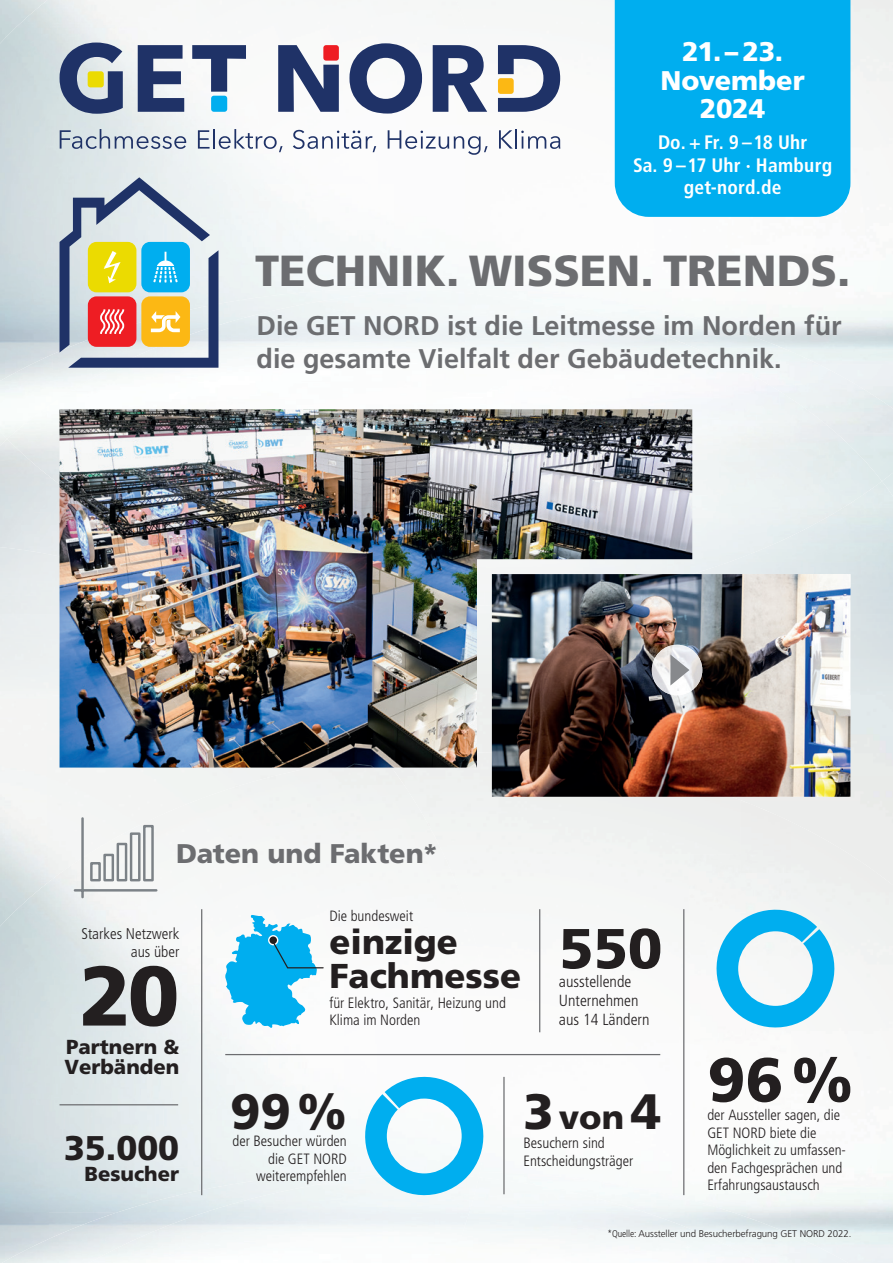
<style>
.page{position:relative;width:893px;height:1263px;background:#fff}
.page>*{position:absolute;margin:0;border:0;box-sizing:border-box;transform-origin:0 0}
.t1{font:900 84.3px "Frutiger";color:#231f20}
.t2{font:900 62.1px "Frutiger";color:#231f20}
.t3{font:900 56.25px "Frutiger";color:#231f20}
.t4{font:900 49.65px "Frutiger";color:#231f20}
.t5{font:900 43.5px "Frutiger";color:#6c6d70}
.t6{font:900 34.5px/33.6px "Frutiger";color:#231f20}
.t7{font:900 34.2px "Frutiger";color:#231f20}
.t8{font:900 33.6px "Frutiger";color:#231f20}
.t9{font:700 27px/33px "Frutiger LT Pro";color:#6c6d70}
.t10{font:900 27px/28.5px "Frutiger";letter-spacing:-.005em;color:#fff;text-align:center}
.t11{font:900 27px "Frutiger";color:#6c6d70}
.t12{font:900 20.25px/20.2px "Frutiger";color:#231f20}
.t13{font:700 condensed 19.5px/22.5px "Frutiger LT Pro";letter-spacing:.01em;color:#fff;text-align:center}
.t14{font:300 condensed 16.05px/18.8px "Frutiger";color:#231f20}
.t15{font:300 condensed 15.45px/18.1px "Frutiger";color:#231f20;text-align:right}
.t16{font:300 condensed 14.85px/17.4px "Frutiger";color:#231f20}
.t17{font:300 9.75px "Frutiger";letter-spacing:-.01em;color:#231f20}
.s1{font-size:49.65px}
.s2{font-stretch:condensed}
</style>
<div class="page">
<div style="left:740px;top:694px;width:153px;height:128px;background:#e9ebec"></div>
<div style="left:48px;top:694px;width:99px;height:137px;background:#f3f4f3"></div>
<div style="left:442px;top:767px;width:298px;height:87px;background:#eff1f0"></div>
<div style="left:740px;top:800px;width:51px;height:104px;background:#edeeee"></div>
<img style="left:491px;top:1007px;width:198px;height:165px">
<img style="left:147px;top:767px;width:196px;height:395px">
<img style="left:343px;top:767px;width:99px;height:395px">
<img style="left:442px;top:851px;width:49px;height:205px">
<img style="left:2px;top:1172px;width:423px;height:91px">
<img style="left:451px;top:1177px;width:310px;height:86px">
<img style="left:491px;top:0;width:124px;height:184px">
<div style="left:850px;top:0;width:43px;height:188px;background:#f4f4f3"></div>
<img style="left:0;top:0;width:488px;height:276px">
<img style="left:0;top:276px;width:60px;height:78px">
<div style="left:218px;top:276px;width:264px;height:13px;background:#f4f8f9"></div>
<div style="left:829px;top:385px;width:64px;height:48px;background:#e6edee"></div>
<img style="left:53px;top:305px;width:7px;height:83px">
<img style="left:218px;top:289px;width:207px;height:1px">
<div style="left:850px;top:587px;width:43px;height:107px;background:#d9e1e4"></div>
<div style="left:0;top:547px;width:60px;height:147px;background:#eaeeef"></div>
<div style="left:479px;top:294px;width:189px;height:68px;background:#f4f8f8"></div>
<img style="left:667px;top:337px;width:54px;height:237px">
<img style="left:721px;top:359px;width:108px;height:195px">
<div style="left:828px;top:426px;width:54px;height:90px;background:#e2ebed"></div>
<img style="left:218px;top:290px;width:208px;height:78px">
<div style="left:615px;top:0;width:235px;height:217px;background:#00aeef"></div>
<svg style="left:60px;top:177px;width:158px;height:191px;background:#b2b1a5"></svg>
<svg style="left:60px;top:129px;width:126px;height:20px;background:#b8c2cf"></svg>
<svg style="left:198px;top:130px;width:12px;height:19px"></svg>
<hr style="left:213px;top:129px;width:2px;height:20px;background:#1f3267">
<svg style="left:219px;top:129px;width:64px;height:23px"></svg>
<svg style="left:293px;top:130px;width:83px;height:22px"></svg>
<svg style="left:388px;top:130px;width:100px;height:25px"></svg>
<svg style="left:499px;top:130px;width:14px;height:19px"></svg>
<hr style="left:515px;top:129px;width:2px;height:20px;background:#1f3267">
<svg style="left:521px;top:131px;width:39px;height:18px"></svg>
<div style="left:211px;top:96px;width:16px;height:16px;background:#00aeef;border-radius:3px"></div>
<svg style="left:192px;top:45px;width:54px;height:47px"></svg>
<svg style="left:138px;top:45px;width:46px;height:67px"></svg>
<svg style="left:60px;top:43px;width:63px;height:71px;background:#737f92"></svg>
<svg style="left:278px;top:45px;width:61px;height:67px"></svg>
<svg style="left:433px;top:45px;width:54px;height:67px"></svg>
<svg style="left:498px;top:45px;width:62px;height:67px"></svg>
<svg style="left:349px;top:43px;width:73px;height:71px"></svg>
<img style="left:60px;top:409px;width:632px;height:358px">
<img style="left:492px;top:574px;width:358px;height:223px">
<img style="left:652px;top:645px;width:50px;height:50px;border-radius:25px">
<svg style="left:670px;top:655px;width:19px;height:30px"></svg>
<hr style="left:81px;top:818px;width:3px;height:79px;background:#7c8287">
<hr style="left:75px;top:889px;width:81px;height:2px;background:#7c8287">
<svg style="left:89px;top:824px;width:66px;height:59px"></svg>
<svg style="left:710px;top:904px;width:131px;height:130px"></svg>
<svg style="left:359px;top:1070px;width:131px;height:132px"></svg>
<svg style="left:225px;top:915px;width:99px;height:113px"></svg>
<div style="left:269px;top:936px;width:8px;height:8px;background:#231f20;border-radius:50%"></div>
<hr style="left:683px;top:909px;width:1px;height:286px;background:#6c6d70">
<hr style="left:201px;top:909px;width:1px;height:286px;background:#6c6d70">
<hr style="left:503px;top:1077px;width:2px;height:117px;background:#6c6d70">
<hr style="left:539px;top:909px;width:1px;height:123px;background:#6c6d70">
<hr style="left:225px;top:1054px;width:435px;height:1px;background:#6c6d70">
<hr style="left:60px;top:1104px;width:118px;height:1px;background:#6c6d70">
<h3 class="t10" style="left:660px;top:37px;width:146px">21. – 23.<br>November<br>2024</h3>
<h3 class="t13" style="left:633px;top:131px;width:201px">Do. + Fr. 9 –18 Uhr<br>Sa. 9 –17 Uhr · Hamburg get-nord.de</h3>
<h3 class="t5" style="left:255px;top:244px;width:597px">TECHNIK. WISSEN. TRENDS.</h3>
<h3 class="t9" style="left:256px;top:309px;width:587px">Die GET NORD ist die Leitmesse im Norden für die gesamte Vielfalt der Gebäudetechnik.</h3>
<h3 class="t11" style="left:176px;top:837px;width:264px">Daten und Fakten*</h3>
<p class="t15" style="left:81px;top:925px;width:99px">Starkes Netzwerk aus über</p>
<h1 class="t1" style="left:80px;top:945px;width:101px">20</h1>
<h3 class="t12" style="left:64px;top:1036px;width:116px">Partnern &amp;<br>Verbänden</h3>
<p class="t16" style="left:329px;top:907px;width:85px">Die bundesweit</p>
<h3 class="t6" style="left:329px;top:925px;width:193px">einzige<br>Fachmesse</h3>
<p class="t16" style="left:329px;top:994px;width:178px">für Elektro, Sanitär, Heizung und<br>Klima im Norden</p>
<h3 class="t3" style="left:559px;top:915px;width:105px">550</h3>
<p class="t14" style="left:559px;top:972px;width:92px">ausstellende<br>Unternehmen aus 14 Ländern</p>
<h3 class="t7" style="left:64px;top:1127px;width:117px">35.000</h3>
<h3 class="t12" style="left:85px;top:1163px;width:96px">Besucher</h3>
<h3 class="t4" style="left:230px;top:1081px;width:118px">99 %</h3>
<p class="t16" style="left:232px;top:1133px;width:116px;text-align:right">der Besucher würden die GET NORD weiterempfehlen</p>
<h3 class="t8" style="left:523px;top:1097px;width:139px"><span class="s1">3</span>von <span class="s1">4</span></h3>
<p class="t16" style="left:523px;top:1135px;width:111px">Besuchern sind<br>Entscheidungsträger</p>
<h2 class="t2" style="left:707px;top:1042px;width:147px">96 %</h2>
<p class="t16" style="left:707px;top:1124px;width:140px">GET NORD biete die<br>Möglichkeit zu umfassen&shy;den Fachgesprächen und<br>Erfahrungsaustausch</p>
<p class="t16" style="left:707px;top:1107px;width:134px">der Aussteller sagen, die</p>
<p class="t17" style="left:607px;top:1228px;width:245px"><span class="s2">*Quelle:</span> Aussteller und Besucherbefragung GET NORD 2022.</p>
</div>
